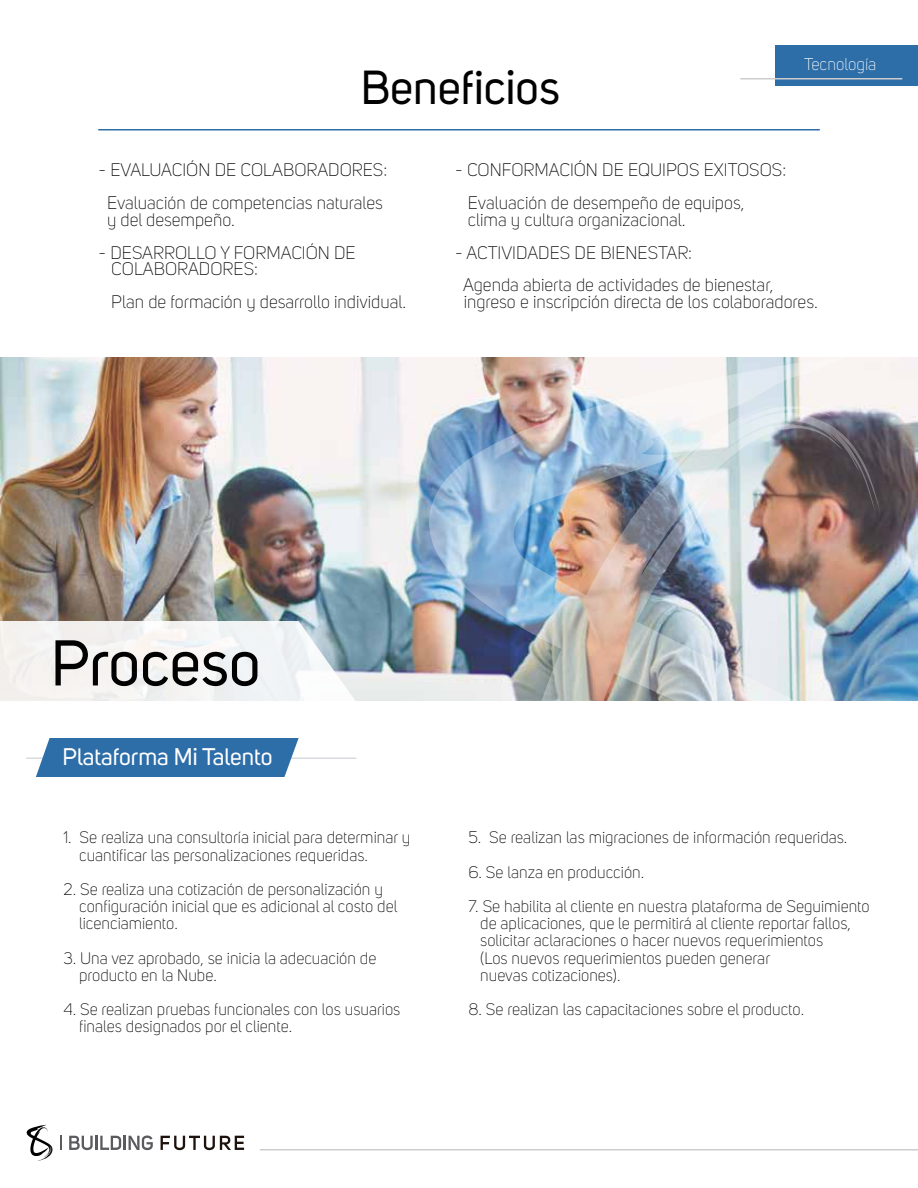
<style>
.page{position:relative;width:918px;height:1188px;background:#fff}
.page>*{position:absolute;margin:0;border:0;box-sizing:border-box;transform-origin:0 0}
.t1{font:63.75px "Uni Sans";color:#020102}
.t2{font:47.1px "Uni Sans";color:#020102}
.t3{font:23.7px "Uni Sans";color:#fff}
.t4{font:300 17.85px/33px "Uni Sans";color:#020102}
.t5{font:300 16.8px "Uni Sans";color:#fff}
.t6{font:300 16.5px/17.2px "Uni Sans";color:#020102}
</style>
<div class="page">
<img style="left:0;top:358px;width:429px;height:343px">
<img style="left:429px;top:358px;width:489px;height:343px">
<svg style="left:0;top:621px;width:356px;height:80px"></svg>
<div style="left:775px;top:45px;width:142px;height:41px;background:#2d6da8"></div>
<hr style="left:740px;top:78px;width:162px;height:2px;background:#cecdcd">
<hr style="left:260px;top:1149px;width:658px;height:1px;background:#cecdcd">
<svg style="left:69px;top:1136px;width:24px;height:14px"></svg>
<hr style="left:95px;top:1136px;width:3px;height:14px;background:#5b5b5f">
<svg style="left:100px;top:1136px;width:53px;height:14px"></svg>
<svg style="left:161px;top:1136px;width:83px;height:14px"></svg>
<svg style="left:60px;top:1136px;width:2px;height:14px"></svg>
<svg style="left:27px;top:1125px;width:26px;height:36px"></svg>
<hr style="left:98px;top:129px;width:722px;height:1px;background:#2d6da8">
<hr style="left:26px;top:758px;width:330px;height:1px;background:#d8dade">
<div style="left:36px;top:738px;width:263px;height:39px;background:#2d6da8"></div>
<h2 class="t2" style="left:361px;top:60px;width:201px">Beneficios</h2>
<p class="t5" style="left:804px;top:55px;width:74px">Tecnología</p>
<p class="t4" style="left:99px;top:154px;width:290px;text-align:center">- EVALUACIÓN DE COLABORADORES:<br>Evaluación de competencias naturales</p>
<p class="t4" style="left:107px;top:203px;width:130px">y del desempeño.</p>
<p class="t4" style="left:111px;top:244px;width:246px;line-height:16.5px;text-indent:-13px">- DESARROLLO Y FORMACIÓN DE<br>COLABORADORES:</p>
<p class="t4" style="left:111px;top:285px;width:296px">Plan de formación y desarrollo individual.</p>
<p class="t4" style="left:468px;top:154px;width:320px;text-indent:-13px">- CONFORMACIÓN DE EQUIPOS EXITOSOS:<br>Evaluación de desempeño de equipos,</p>
<p class="t4" style="left:468px;top:203px;width:219px">clima y cultura organizacional.</p>
<p class="t4" style="left:463px;top:236px;width:312px;text-indent:-8px">- ACTIVIDADES DE BIENESTAR:<br>Agenda abierta de actividades de bienestar,</p>
<p class="t4" style="left:464px;top:285px;width:356px">ingreso e inscripción directa de los colaboradores.</p>
<h1 class="t1" style="left:51px;top:626px;width:211px">Proceso</h1>
<h3 class="t3" style="left:63px;top:743px;width:211px">Plataforma Mi Talento</h3>
<p class="t6" style="left:79px;top:829px;width:333px;text-indent:-16px">1. Se realiza una consultoría inicial para determinar y cuantificar las personalizaciones requeridas.</p>
<p class="t6" style="left:79px;top:881px;width:320px;text-indent:-16px">2. Se realiza una cotización de personalización y configuración inicial que es adicional al costo del licenciamiento.</p>
<p class="t6" style="left:79px;top:950px;width:299px;text-indent:-16px">3. Una vez aprobado, se inicia la adecuación de producto en la Nube.</p>
<p class="t6" style="left:79px;top:1001px;width:323px;text-indent:-16px">4. Se realizan pruebas funcionales con los usuarios finales designados por el cliente.</p>
<p class="t6" style="left:469px;top:829px;width:380px">5. Se realizan las migraciones de información requeridas.</p>
<p class="t6" style="left:469px;top:864px;width:177px">6. Se lanza en producción.</p>
<p class="t6" style="left:480px;top:898px;width:391px;text-indent:-12px">7. Se habilita al cliente en nuestra plataforma de Seguimiento de aplicaciones, que le permitirá al cliente reportar fallos, solicitar aclaraciones o hacer nuevos requerimientos<br>(Los nuevos requerimientos pueden generar<br>nuevas cotizaciones).</p>
<p class="t6" style="left:469px;top:1001px;width:337px">8. Se realizan las capacitaciones sobre el producto.</p>
</div>
